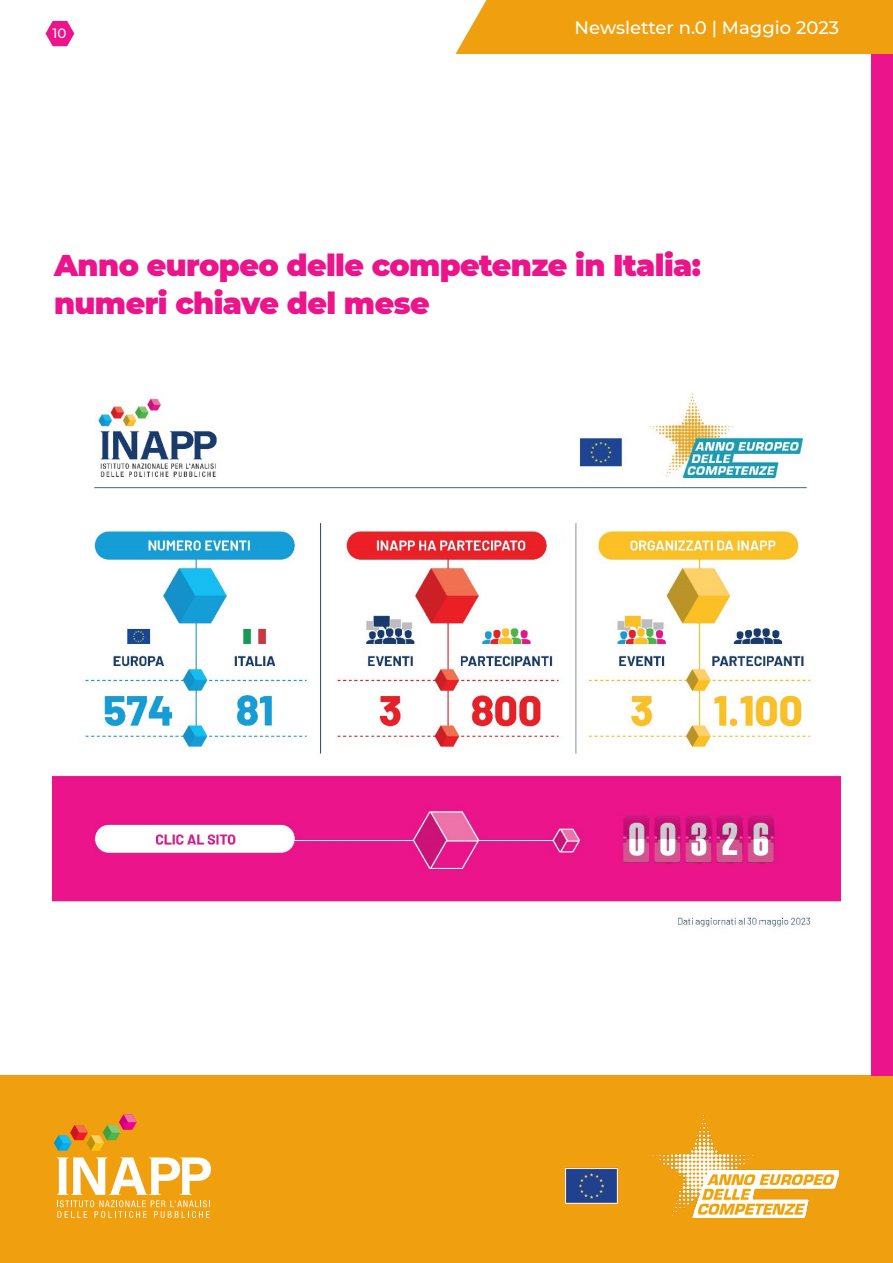
<style>
.page{position:relative;width:893px;height:1263px;background:#fff}
.page>*{position:absolute;margin:0;border:0;box-sizing:border-box;transform-origin:0 0}
.t1{font:900 30px/37.2px "Montserrat";letter-spacing:-.02em;color:#eb148b}
.t2{font:500 18px "Montserrat";color:#fff}
.t3{font:500 13.5px "Montserrat";color:#fff}
</style>
<div class="page">
<svg style="left:46px;top:21px;width:28px;height:25px"></svg>
<div style="left:0;top:1075px;width:893px;height:188px;background:#f0a00f"></div>
<div style="left:455px;top:0;width:438px;height:54px;background:#f0a00f"></div>
<img style="left:565px;top:1115px;width:274px;height:103px">
<svg style="left:57px;top:1157px;width:154px;height:61px"></svg>
<svg style="left:54px;top:1114px;width:83px;height:37px"></svg>
<div style="left:871px;top:54px;width:22px;height:1021px;background:#eb148b"></div>
<img style="left:53px;top:393px;width:787px;height:534px">
<p class="t3" style="left:53px;top:24px;width:15px">10</p>
<p class="t2" style="left:575px;top:15px;width:266px">Newsletter n.0 | Maggio 2023</p>
<p class="t1" style="left:54px;top:245px;width:648px">Anno europeo delle competenze in Italia: numeri chiave del mese</p>
</div>
